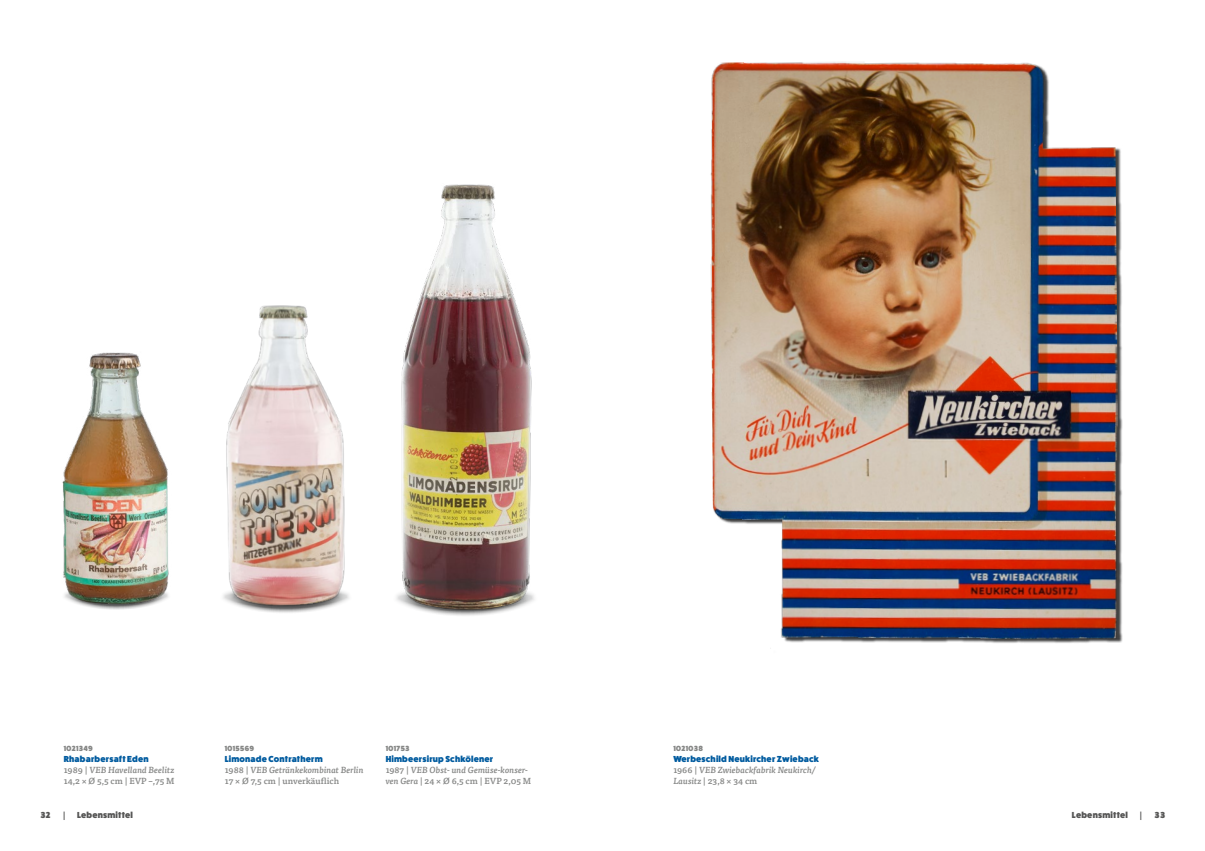
<style>
.page{position:relative;width:1205px;height:851px;background:#fff}
.page>*{position:absolute;margin:0;border:0;box-sizing:border-box;transform-origin:0 0}
.t1{font:italic 500 8.75px/11.2px "Tisa Pro";color:#868786}
.t2{font:500 8.75px/11.2px "Tisa Pro";color:#868786}
.t3{font:800 8.75px "Fat Frank";letter-spacing:.02em;color:#005b9f}
.t4{font:800 8.75px "Fat Frank";letter-spacing:.02em;color:#565655}
.t5{font:800 7.5px "Fat Frank";letter-spacing:.05em;color:#868786}
.s1{font-style:italic}
.s2{font-style:normal}
</style>
<div class="page">
<img style="left:710px;top:62px;width:410px;height:587px">
<img style="left:62px;top:352px;width:107px;height:257px">
<img style="left:223px;top:305px;width:126px;height:308px">
<img style="left:396px;top:184px;width:139px;height:431px">
<p class="t5" style="left:64px;top:743px;width:31px">1021349</p>
<p class="t3" style="left:64px;top:753px;width:86px">Rhabarbersaft Eden</p>
<p class="t2" style="left:64px;top:763px;width:112px">1989 | <span class="s1">VEB Havelland Beelitz<br></span>14,2 × Ø 5,5 cm | EVP –,75 M</p>
<p class="t5" style="left:225px;top:743px;width:31px">1015569</p>
<p class="t3" style="left:225px;top:753px;width:100px">Limonade Contratherm</p>
<p class="t2" style="left:225px;top:763px;width:140px">1988 | <span class="s1">VEB Getränkekombinat Berlin<br></span>17 × Ø 7,5 cm | unverkäuflich</p>
<p class="t5" style="left:386px;top:743px;width:25px">101753</p>
<p class="t3" style="left:386px;top:753px;width:109px">Himbeersirup Schkölener</p>
<p class="t1" style="left:386px;top:763px;width:147px"><span class="s2">1987 |</span> VEB Obst- und Gemüse-konser&shy;ven Gera | <span class="s2">24 × Ø 6,5 cm | EVP 2,05 M</span></p>
<p class="t5" style="left:673px;top:743px;width:31px">1021038</p>
<p class="t3" style="left:673px;top:753px;width:147px">Werbeschild Neukircher Zwieback</p>
<p class="t1" style="left:673px;top:763px;width:144px"><span class="s2">1966 |</span> VEB Zwiebackfabrik Neukirch/<br>Lausitz | <span class="s2">23,8 × 34 cm</span></p>
<p class="t4" style="left:40px;top:810px;width:12px">32</p>
<p class="t4" style="left:63px;top:810px;width:3px">|</p>
<p class="t4" style="left:77px;top:810px;width:57px">Lebensmittel</p>
<p class="t4" style="left:1072px;top:810px;width:57px">Lebensmittel</p>
<p class="t4" style="left:1140px;top:810px;width:3px">|</p>
<p class="t4" style="left:1154px;top:810px;width:12px">33</p>
</div>
